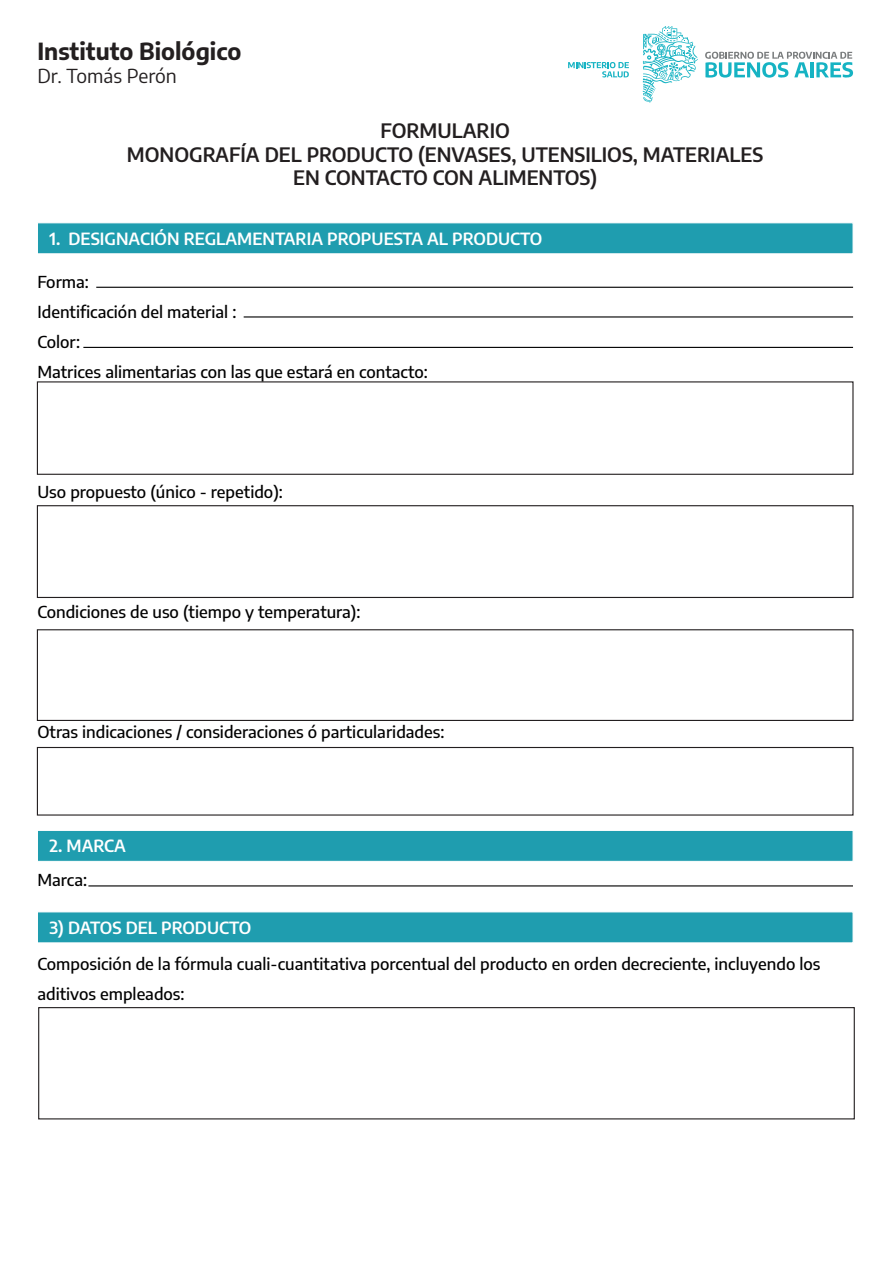
<style>
.page{position:relative;width:893px;height:1263px;background:#fff}
.page>*{position:absolute;margin:0;border:0;box-sizing:border-box;transform-origin:0 0}
.t1{font:700 23.1px "Encode Sans";color:#231f20}
.t2{font:600 19.5px/23.4px "Encode Sans";color:#231f20;text-align:center}
.t3{font:19.35px "Encode Sans";color:#231f20}
.t4{font:500 16.5px/30px "Encode Sans";color:#000001}
.t5{font:600 16.5px "Encode Sans";color:#fff}
</style>
<div class="page">
<div style="left:37px;top:223px;width:816px;height:31px;background:#1f9daf;border:1px solid #fff"></div>
<div style="left:37px;top:830px;width:816px;height:31px;background:#1f9daf;border:1px solid #fff"></div>
<div style="left:37px;top:912px;width:816px;height:31px;background:#1f9daf"></div>
<hr style="left:88px;top:885px;width:765px;height:1px;background:#000001">
<svg style="left:568px;top:62px;width:61px;height:16px"></svg>
<svg style="left:705px;top:52px;width:148px;height:26px"></svg>
<svg style="left:643px;top:26px;width:55px;height:77px"></svg>
<hr style="left:96px;top:287px;width:757px;height:1px;background:#000001">
<hr style="left:244px;top:316px;width:609px;height:1px;background:#000001">
<div style="left:37px;top:381px;width:816px;height:94px;border:1px solid #231f20"></div>
<div style="left:37px;top:505px;width:816px;height:93px;border:1px solid #231f20"></div>
<div style="left:37px;top:629px;width:816px;height:92px;border:1px solid #231f20"></div>
<div style="left:38px;top:1007px;width:817px;height:112px;border:1px solid #231f20"></div>
<div style="left:37px;top:747px;width:816px;height:68px;border:1px solid #231f20"></div>
<hr style="left:83px;top:347px;width:770px;height:1px;background:#000001">
<h1 class="t1" style="left:37px;top:34px;width:205px">Instituto Biológico</h1>
<p class="t3" style="left:37px;top:62px;width:141px">Dr. Tomás Perón</p>
<p class="t2" style="left:127px;top:118px;width:638px">FORMULARIO<br>MONOGRAFÍA DEL PRODUCTO (ENVASES, UTENSILIOS, MATERIALES<br>EN CONTACTO CON ALIMENTOS)</p>
<p class="t5" style="left:49px;top:226px;width:494px">1. DESIGNACIÓN REGLAMENTARIA PROPUESTA AL PRODUCTO</p>
<p class="t4" style="left:37px;top:266px;width:392px">Forma:<br>Identificación del material :<br>Color:<br>Matrices alimentarias con las que estará en contacto:</p>
<p class="t4" style="left:37px;top:476px;width:247px">Uso propuesto (único - repetido):</p>
<p class="t4" style="left:37px;top:596px;width:325px">Condiciones de uso (tiempo y temperatura):</p>
<p class="t4" style="left:37px;top:716px;width:409px">Otras indicaciones / consideraciones ó particularidades:</p>
<p class="t5" style="left:49px;top:834px;width:78px">2. MARCA</p>
<p class="t4" style="left:37px;top:864px;width:51px">Marca:</p>
<p class="t5" style="left:49px;top:915px;width:203px">3) DATOS DEL PRODUCTO</p>
<p class="t4" style="left:37px;top:948px;width:785px">Composición de la fórmula cuali-cuantitativa porcentual del producto en orden decreciente, incluyendo los aditivos empleados:</p>
</div>
